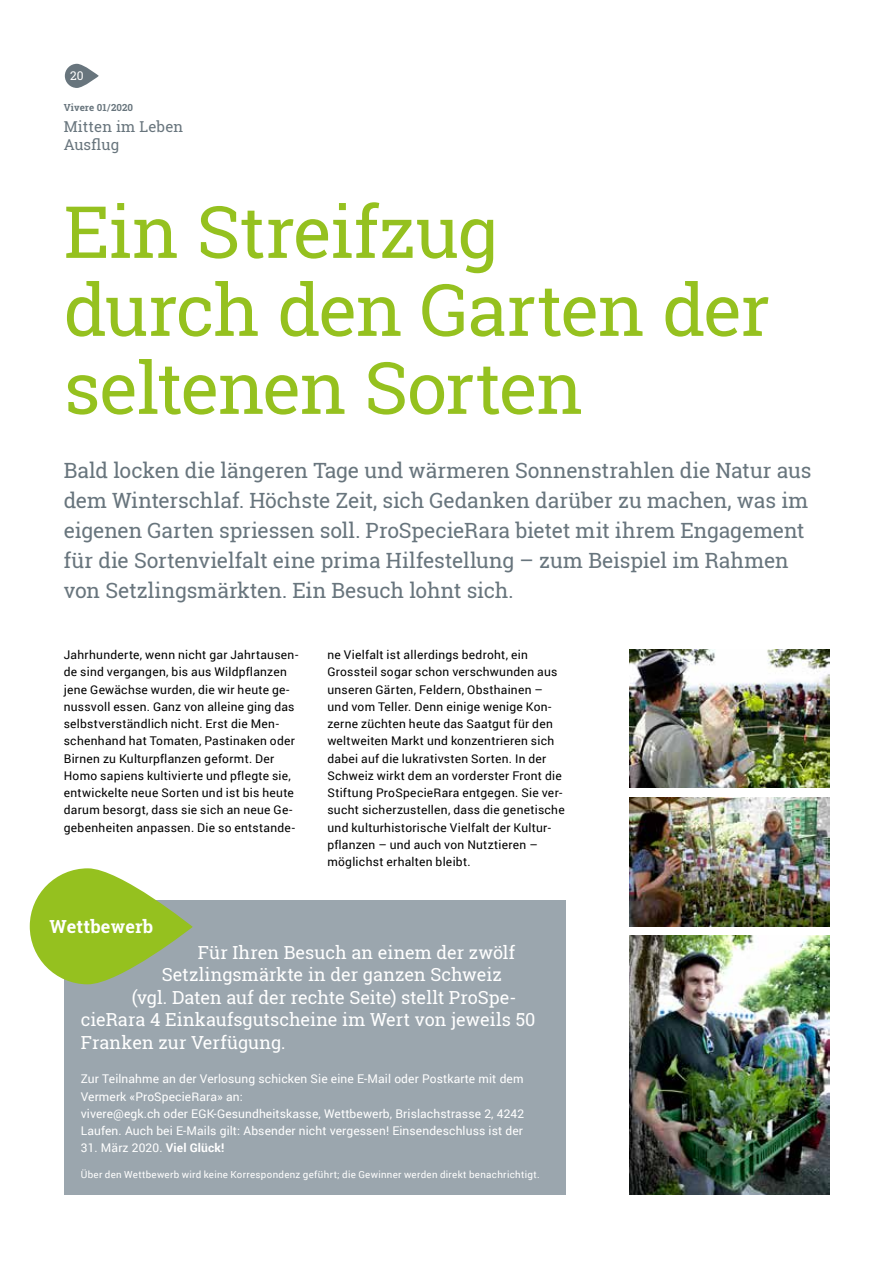
<style>
.page{position:relative;width:893px;height:1263px;background:#fff}
.page>*{position:absolute;margin:0;border:0;box-sizing:border-box;transform-origin:0 0}
.t1{font:72px/78px "Roboto Slab";letter-spacing:-.015em;color:#95c11f}
.t2{font:21px/30px "Roboto Slab";letter-spacing:-.005em;color:#68757d}
.t3{font:18px "Roboto Slab";color:#fff}
.t4{font:700 18px "Roboto Slab";letter-spacing:.01em;color:#fff}
.t5{font:15px/18px "Roboto Slab";letter-spacing:.01em;color:#68757d}
.t6{font:12px/17.2px "Roboto";letter-spacing:.025em;color:#000}
.t7{font:12px/17.2px "Roboto";letter-spacing:.01em;color:#fff}
.t8{font:12px "Roboto Slab";color:#fff}
.t9{font:9.75px "Roboto";letter-spacing:.03em;color:#fff}
.t10{font:700 9.75px "Roboto Slab";letter-spacing:.01em;color:#68757d}
.s1{font-weight:700}
</style>
<div class="page">
<svg style="left:65px;top:64px;width:34px;height:24px"></svg>
<img style="left:629px;top:935px;width:200px;height:260px">
<img style="left:629px;top:797px;width:200px;height:130px">
<img style="left:629px;top:649px;width:200px;height:139px">
<div style="left:64px;top:901px;width:502px;height:294px;background:#9ba6ae"></div>
<svg style="left:30px;top:868px;width:163px;height:116px"></svg>
<p class="t8" style="left:70px;top:67px;width:15px">20</p>
<p class="t10" style="left:64px;top:100px;width:71px">Vivere 01/ 2020</p>
<p class="t5" style="left:64px;top:117px;width:121px">Mitten im Leben<br>Ausflug</p>
<h1 class="t1" style="left:64px;top:192px;width:708px">Ein Streifzug<br>durch den Garten der seltenen Sorten</h1>
<p class="t2" style="left:64px;top:455px;width:749px">Bald locken die längeren Tage und wärmeren Sonnenstrahlen die Natur aus dem Winterschlaf. Höchste Zeit, sich Gedanken darüber zu machen, was im eigenen Garten spriessen soll. ProSpecieRara bietet mit ihrem Engagement für die Sortenvielfalt eine prima Hilfestellung – zum Beispiel im Rahmen von Setzlingsmärkten. Ein Besuch lohnt sich.</p>
<p class="t6" style="left:64px;top:646px;width:236px">Jahrhunderte, wenn nicht gar Jahrtausen&shy;de sind vergangen, bis aus Wildpflanzen jene Gewächse wurden, die wir heute ge&shy;nussvoll essen. Ganz von alleine ging das selbstverständlich nicht. Erst die Men&shy;schenhand hat Tomaten, Pastinaken oder Birnen zu Kulturpflanzen geformt. Der Homo sapiens kultivierte und pflegte sie, entwickelte neue Sorten und ist bis heute darum besorgt, dass sie sich an neue Ge&shy;gebenheiten anpassen. Die so entstande-</p>
<h3 class="t4" style="left:50px;top:914px;width:105px">Wettbewerb</h3>
<p class="t6" style="left:327px;top:646px;width:239px">ne Vielfalt ist allerdings bedroht, ein Grossteil sogar schon verschwunden aus unseren Gärten, Feldern, Obsthainen – und vom Teller. Denn einige wenige Kon&shy;zerne züchten heute das Saatgut für den weltweiten Markt und konzentrieren sich dabei auf die lukrativsten Sorten. In der Schweiz wirkt dem an vorderster Front die Stiftung ProSpecieRara entgegen. Sie ver&shy;sucht sicherzustellen, dass die genetische und kulturhistorische Vielfalt der Kultur&shy;pflanzen – und auch von Nutztieren – möglichst erhalten bleibt.</p>
<h3 class="t3" style="left:198px;top:940px;width:319px">Für Ihren Besuch an einem der zwölf</h3>
<h3 class="t3" style="left:162px;top:962px;width:342px">Setzlingsmärkte in der ganzen Schweiz</h3>
<h3 class="t3" style="left:132px;top:985px;width:386px">(vgl. Daten auf der rechte Seite) stellt ProSpe-</h3>
<h3 class="t3" style="left:81px;top:1007px;width:456px">cieRara 4 Einkaufsgutscheine im Wert von jeweils 50</h3>
<h3 class="t3" style="left:81px;top:1030px;width:206px">Franken zur Verfügung.</h3>
<p class="t7" style="left:81px;top:1070px;width:445px">Zur Teilnahme an der Verlosung schicken Sie eine E-Mail oder Postkarte mit dem Vermerk «ProSpecieRara» an:<br>vivere@egk.ch oder EGK-Gesundheitskasse, Wettbewerb, Brislachstrasse 2, 4242<br>Laufen. Auch bei E-Mails gilt: Absender nicht vergessen! Einsendeschluss ist der</p>
<p class="t7" style="left:81px;top:1139px;width:145px">31. März 2020. <span class="s1">Viel Glück!</span></p>
<p class="t9" style="left:81px;top:1168px;width:460px">Über den Wettbewerb wird keine Korrespondenz geführt; die Gewinner werden direkt benachrichtigt.</p>
</div>
